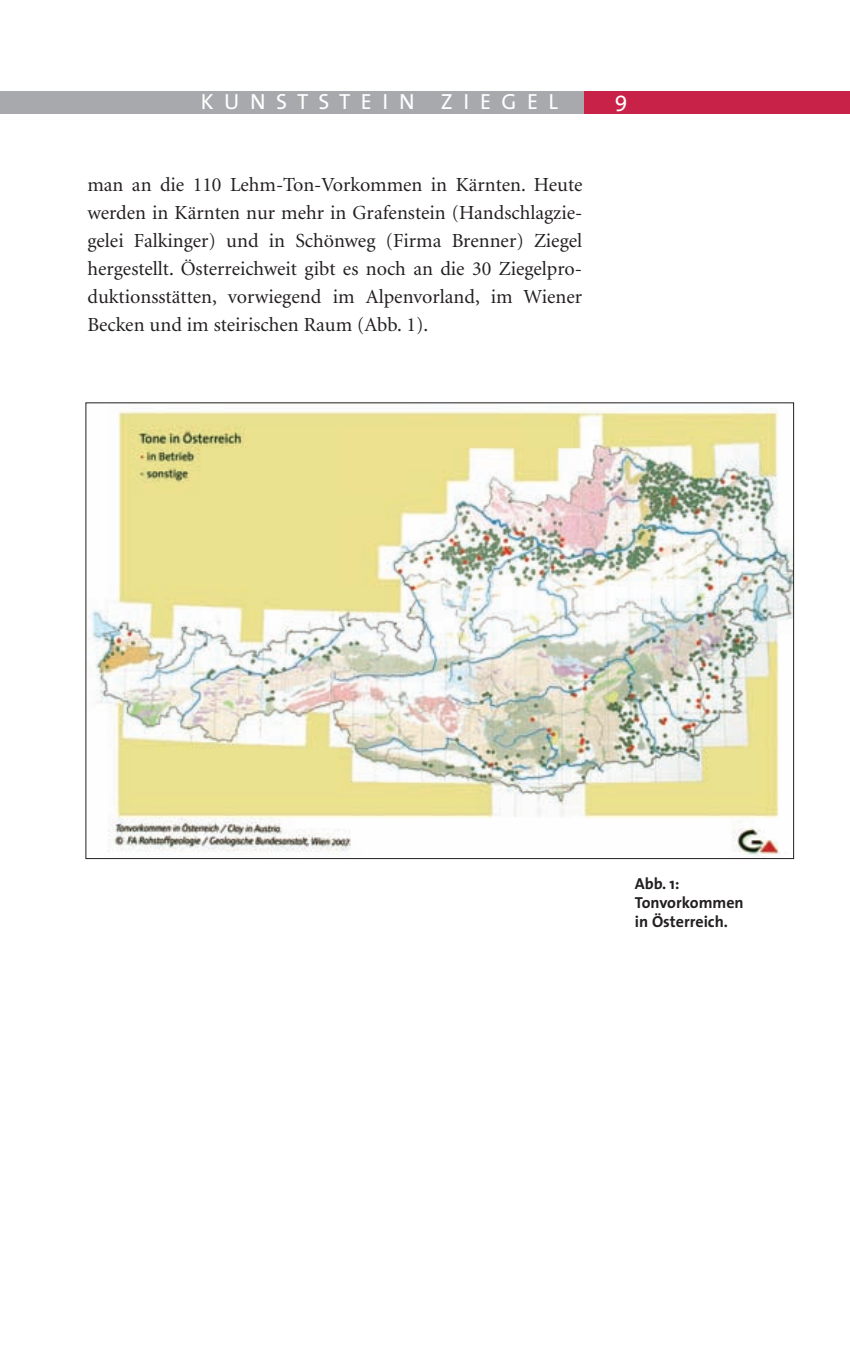
<style>
.page{position:relative;width:850px;height:1360px;background:#fff}
.page>*{position:absolute;margin:0;border:0;box-sizing:border-box;transform-origin:0 0}
.t1{font:22px "The Sans";letter-spacing:.48em;color:#fff}
.t2{font:20px/28px "Minion";color:#231f20;text-align:justify}
.t3{font:700 16px/19.2px "The Sans";color:#231f20}
</style>
<div class="page">
<div style="left:0;top:91px;width:850px;height:22px;background:#a8a9ad"></div>
<div style="left:584px;top:91px;width:266px;height:22px;background:#c82249"></div>
<img style="left:87px;top:408px;width:705px;height:448px">
<p class="t1" style="left:201px;top:93px;width:359px">KUNSTSTEIN ZIEGEL</p>
<p class="t1" style="left:615px;top:91px;width:14px">9</p>
<p class="t2" style="left:87px;top:173px;width:496px">man an die 110 Lehm-Ton-Vorkommen in Kärnten. Heute werden in Kärnten nur mehr in Grafenstein (Handschlagzie&shy;gelei Falkinger) und in Schönweg (Firma Brenner) Ziegel hergestellt. Österreichweit gibt es noch an die 30 Ziegelpro&shy;duktionsstätten, vorwiegend im Alpenvorland, im Wiener Becken und im steirischen Raum (Abb. 1).</p>
<p class="t3" style="left:635px;top:875px;width:110px">Abb. 1:<br>Tonvorkommen in Österreich.</p>
</div>
